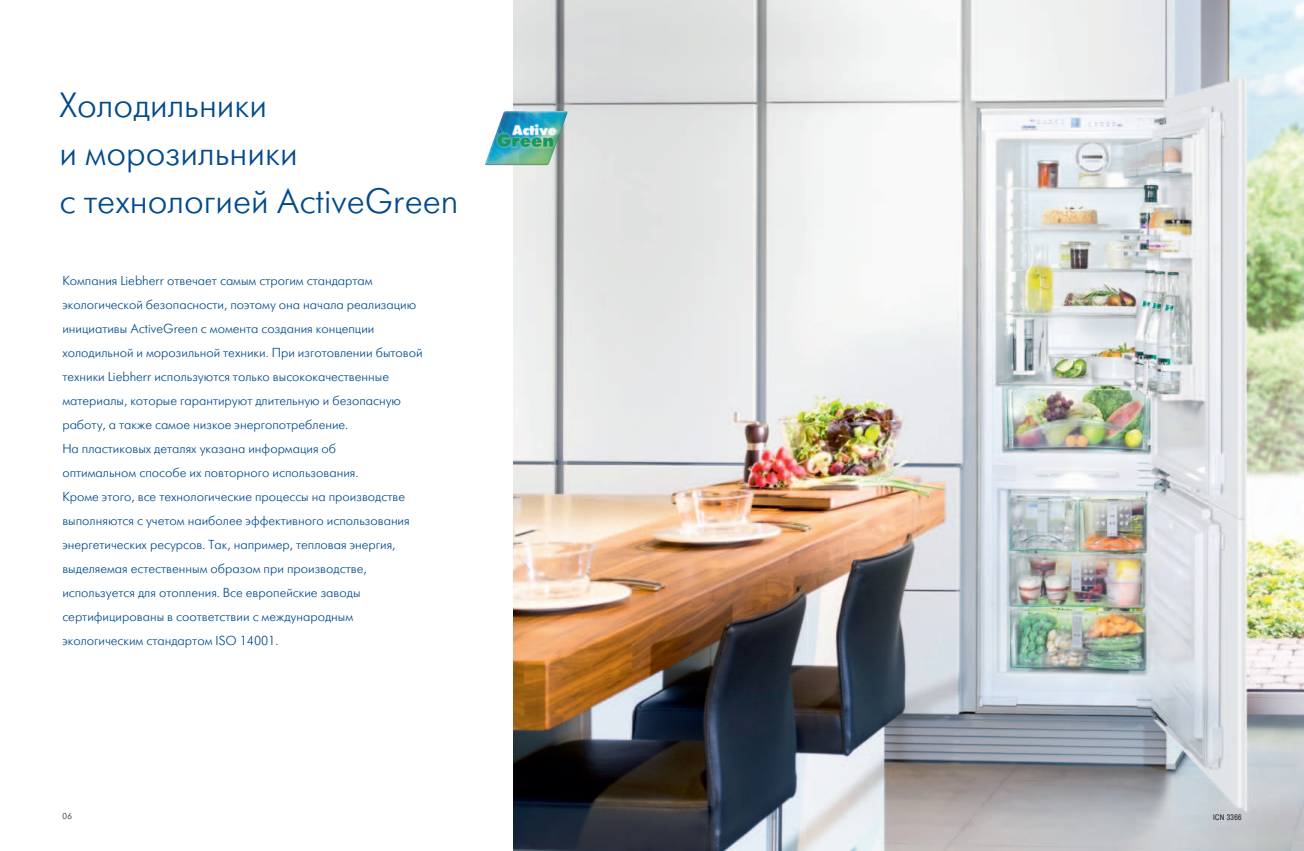
<style>
.page{position:relative;width:1304px;height:851px;background:#fff}
.page>*{position:absolute;margin:0;border:0;box-sizing:border-box;transform-origin:0 0}
.t1{font:300 35px/48px "Futuris C";color:#004a8d}
.t2{font:300 13px/24px "Futuris C";color:#004a8d}
.t3{font:300 8.5px "Futuris C";color:#231f20}
.t4{font:8px "Pragmatica Cond C";letter-spacing:.04em;color:#231f20}
</style>
<div class="page">
<img style="left:514px;top:0;width:790px;height:850px">
<img style="left:485px;top:111px;width:83px;height:54px">
<h1 class="t1" style="left:60px;top:82px;width:400px">Холодильники<br>и морозильники<br>с технологией ActiveGreen</h1>
<p class="t2" style="left:62px;top:269px;width:362px">Компания Liebherr отвечает самым строгим стандартам экологической безопасности, поэтому она начала реализацию инициативы ActiveGreen с момента создания концепции холодильной и морозильной техники. При изготовлении бытовой техники Liebherr используются только высококачественные материалы, которые гарантируют длительную и безопасную работу, а также самое низкое энергопотребление.<br>На пластиковых деталях указана информация об<br>оптимальном способе их повторного использования.<br>Кроме этого, все технологические процессы на производстве выполняются с учетом наиболее эффективного использования энергетических ресурсов. Так, например, тепловая энергия, выделяемая естественным образом при производстве, используется для отопления. Все европейские заводы сертифицированы в соответствии с международным экологическим стандартом ISO 14001.</p>
<p class="t3" style="left:62px;top:811px;width:11px">06</p>
<p class="t4" style="left:1213px;top:812px;width:30px">ICN 3366</p>
</div>
